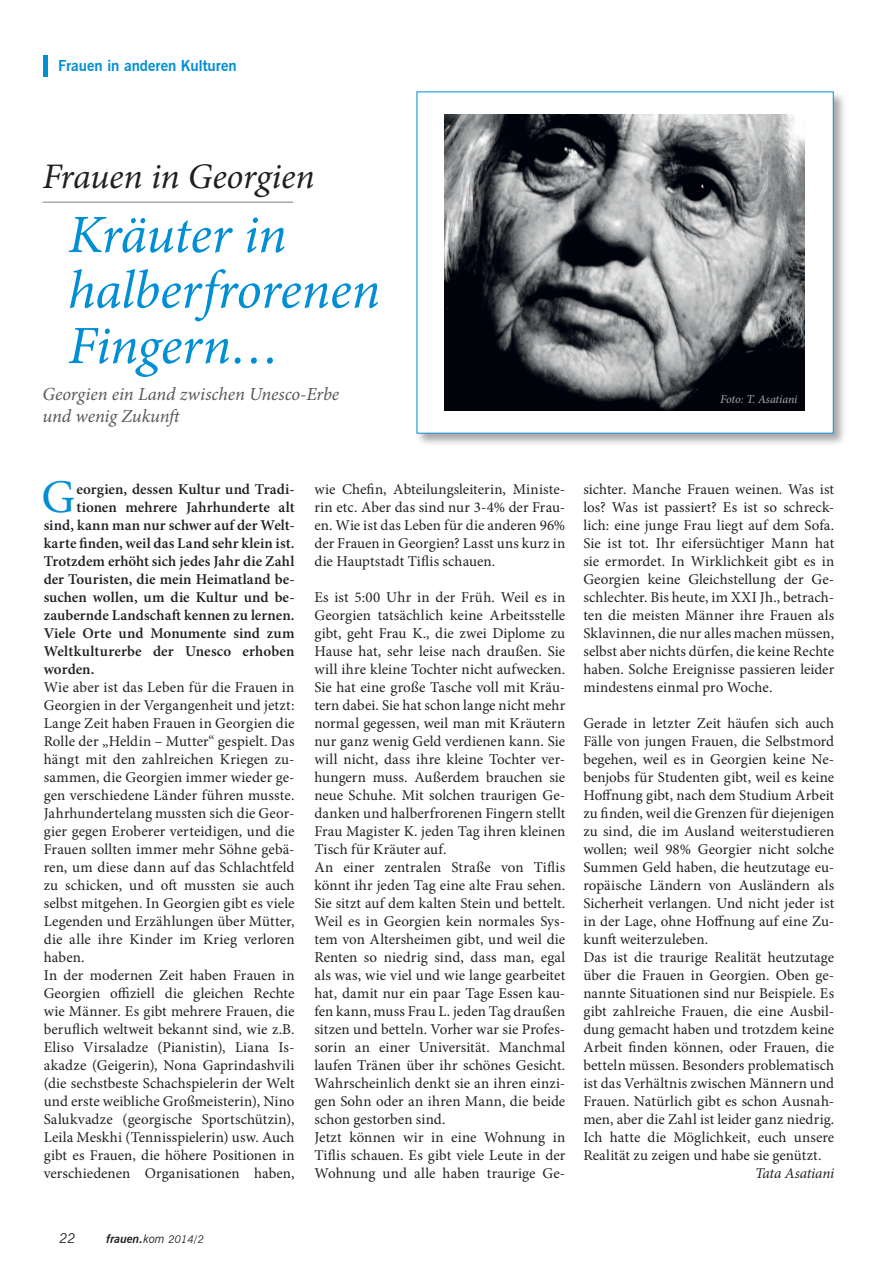
<style>
.page{position:relative;width:893px;height:1263px;background:#fff}
.page>*{position:absolute;margin:0;border:0;box-sizing:border-box;transform-origin:0 0}
.t1{font:italic 54px/55.5px "Minion Pro";letter-spacing:-.01em;color:#008fd5}
.t2{font:46.95px "Minion Pro";color:#008fd5}
.t3{font:italic 36px "Minion Pro";letter-spacing:-.005em;color:#231f20}
.t4{font:italic 18.45px "Minion Pro";letter-spacing:-.005em;color:#57585a}
.t5{font:15px/18px "Minion Pro";letter-spacing:.005em;color:#231f20}
.t6{font:600 15px "Minion Pro";letter-spacing:.005em;color:#231f20}
.t7{font:700 15px "News Gothic BT";color:#008fd5}
.t8{font:italic 15px "Minion Pro";letter-spacing:-.015em;color:#231f20}
.t9{font:italic 13.5px "News Gothic BT";color:#231f20}
.t10{font:italic 700 12px "News Gothic BT";color:#231f20}
.t11{font:italic 12px "Minion Pro";letter-spacing:-.01em;color:#a8a9ad}
.s1{font-weight:400}
.s2{font-weight:400;font-size:10.5px}
</style>
<div class="page">
<hr style="left:44px;top:55px;width:4px;height:22px;background:#008fd5">
<div style="left:416px;top:91px;width:431px;height:355px;background:#231f20;opacity:.39"></div>
<div style="left:417px;top:92px;width:416px;height:341px;background:#fff"></div>
<img style="left:444px;top:114px;width:361px;height:296px">
<hr style="left:43px;top:202px;width:250px;height:1px;background:#808285">
<p class="t7" style="left:58px;top:56px;width:180px">Frauen in anderen Kulturen</p>
<h3 class="t3" style="left:43px;top:152px;width:274px">Frauen in Georgien</h3>
<h1 class="t1" style="left:68px;top:207px;width:314px">Kräuter in halberfrorenen<br>Fingern…</h1>
<p class="t4" style="left:43px;top:381px;width:298px">Georgien ein Land zwischen Unesco-Erbe</p>
<p class="t11" style="left:720px;top:391px;width:79px">Foto: T. Asatiani</p>
<p class="t4" style="left:43px;top:403px;width:142px">und wenig Zukunft</p>
<h2 class="t2" style="left:42px;top:465px;width:35px">G</h2>
<p class="t6" style="left:77px;top:478px;width:219px">eorgien, dessen Kultur und Tradi-</p>
<p class="t6" style="left:77px;top:496px;width:219px">tionen mehrere Jahrhunderte alt</p>
<p class="t6" style="left:44px;top:514px;width:252px">sind, kann man nur schwer auf der Welt-</p>
<p class="t6" style="left:44px;top:532px;width:252px">karte finden, weil das Land sehr klein ist.</p>
<p class="t6" style="left:44px;top:550px;width:252px">Trotzdem erhöht sich jedes Jahr die Zahl</p>
<p class="t6" style="left:44px;top:568px;width:252px">der Touristen, die mein Heimatland be-</p>
<p class="t6" style="left:44px;top:586px;width:252px">suchen wollen, um die Kultur und be-</p>
<p class="t6" style="left:44px;top:604px;width:252px">zaubernde Landschaft kennen zu lernen.</p>
<p class="t6" style="left:44px;top:622px;width:252px">Viele Orte und Monumente sind zum</p>
<p class="t6" style="left:44px;top:640px;width:252px">Weltkulturerbe der Unesco erhoben</p>
<p class="t6" style="left:44px;top:658px;width:52px">worden.</p>
<p class="t5" style="left:44px;top:678px;width:252px">Wie aber ist das Leben für die Frauen in Georgien in der Vergangenheit und jetzt:<br>Lange Zeit haben Frauen in Georgien die Rolle der „Heldin – Mutter“ gespielt. Das hängt mit den zahlreichen Kriegen zu&shy;sammen, die Georgien immer wieder ge&shy;gen verschiedene Länder führen musste.<br>Jahrhundertelang mussten sich die Geor&shy;gier gegen Eroberer verteidigen, und die Frauen sollten immer mehr Söhne gebä&shy;ren, um diese dann auf das Schlachtfeld zu schicken, und oft mussten sie auch selbst mitgehen. In Georgien gibt es viele Legenden und Erzählungen über Mütter, die alle ihre Kinder im Krieg verloren haben.<br>In der modernen Zeit haben Frauen in Georgien offiziell die gleichen Rechte wie Männer. Es gibt mehrere Frauen, die beruflich weltweit bekannt sind, wie z.B.<br>Eliso Virsaladze (Pianistin), Liana Is&shy;akadze (Geigerin), Nona Gaprindashvili (die sechstbeste Schachspielerin der Welt und erste weibliche Großmeisterin), Nino Salukvadze (georgische Sportschützin), Leila Meskhi (Tennisspielerin) usw. Auch gibt es Frauen, die höhere Positionen in verschiedenen Organisationen haben,</p>
<p class="t5" style="left:314px;top:480px;width:252px;text-align:justify">wie Chefin, Abteilungsleiterin, Ministe&shy;rin etc. Aber das sind nur 3-4% der Frau&shy;en. Wie ist das Leben für die anderen 96% der Frauen in Georgien? Lasst uns kurz in die Hauptstadt Tiflis schauen.</p>
<p class="t5" style="left:314px;top:588px;width:252px">Es ist 5:00 Uhr in der Früh. Weil es in Georgien tatsächlich keine Arbeitsstelle gibt, geht Frau K., die zwei Diplome zu Hause hat, sehr leise nach draußen. Sie will ihre kleine Tochter nicht aufwecken.<br>Sie hat eine große Tasche voll mit Kräu&shy;tern dabei. Sie hat schon lange nicht mehr normal gegessen, weil man mit Kräutern nur ganz wenig Geld verdienen kann. Sie will nicht, dass ihre kleine Tochter ver&shy;hungern muss. Außerdem brauchen sie neue Schuhe. Mit solchen traurigen Ge&shy;danken und halberfrorenen Fingern stellt Frau Magister K. jeden Tag ihren kleinen Tisch für Kräuter auf.<br>An einer zentralen Straße von Tiflis könnt ihr jeden Tag eine alte Frau sehen.<br>Sie sitzt auf dem kalten Stein und bettelt.<br>Weil es in Georgien kein normales Sys&shy;tem von Altersheimen gibt, und weil die Renten so niedrig sind, dass man, egal als was, wie viel und wie lange gearbeitet hat, damit nur ein paar Tage Essen kau&shy;fen kann, muss Frau L. jeden Tag draußen sitzen und betteln. Vorher war sie Profes&shy;sorin an einer Universität. Manchmal laufen Tränen über ihr schönes Gesicht.<br>Wahrscheinlich denkt sie an ihren einzi&shy;gen Sohn oder an ihren Mann, die beide schon gestorben sind.<br>Jetzt können wir in eine Wohnung in Tiflis schauen. Es gibt viele Leute in der Wohnung und alle haben traurige Ge-</p>
<p class="t5" style="left:583px;top:480px;width:252px;text-align:justify">sichter. Manche Frauen weinen. Was ist los? Was ist passiert? Es ist so schreck&shy;lich: eine junge Frau liegt auf dem Sofa.<br>Sie ist tot. Ihr eifersüchtiger Mann hat sie ermordet. In Wirklichkeit gibt es in Georgien keine Gleichstellung der Ge&shy;schlechter. Bis heute, im XXI Jh., betrach&shy;ten die meisten Männer ihre Frauen als Sklavinnen, die nur alles machen müssen, selbst aber nichts dürfen, die keine Rechte haben. Solche Ereignisse passieren leider mindestens einmal pro Woche.</p>
<p class="t5" style="left:583px;top:714px;width:252px">Gerade in letzter Zeit häufen sich auch Fälle von jungen Frauen, die Selbstmord begehen, weil es in Georgien keine Ne&shy;benjobs für Studenten gibt, weil es keine Hoffnung gibt, nach dem Studium Arbeit zu finden, weil die Grenzen für diejenigen zu sind, die im Ausland weiterstudieren wollen; weil 98% Georgier nicht solche Summen Geld haben, die heutzutage eu&shy;ropäische Ländern von Ausländern als Sicherheit verlangen. Und nicht jeder ist in der Lage, ohne Hoffnung auf eine Zu&shy;kunft weiterzuleben.<br>Das ist die traurige Realität heutzutage über die Frauen in Georgien. Oben ge&shy;nannte Situationen sind nur Beispiele. Es gibt zahlreiche Frauen, die eine Ausbil&shy;dung gemacht haben und trotzdem keine Arbeit finden können, oder Frauen, die betteln müssen. Besonders problematisch ist das Verhältnis zwischen Männern und Frauen. Natürlich gibt es schon Ausnah&shy;men, aber die Zahl ist leider ganz niedrig.<br>Ich hatte die Möglichkeit, euch unsere Realität zu zeigen und habe sie genützt.</p>
<p class="t8" style="left:755px;top:1162px;width:81px">Tata Asatiani</p>
<p class="t9" style="left:60px;top:1230px;width:18px">22</p>
<p class="t10" style="left:107px;top:1232px;width:99px">frauen.<span class="s1">kom</span> <span class="s2">2014/2</span></p>
</div>
